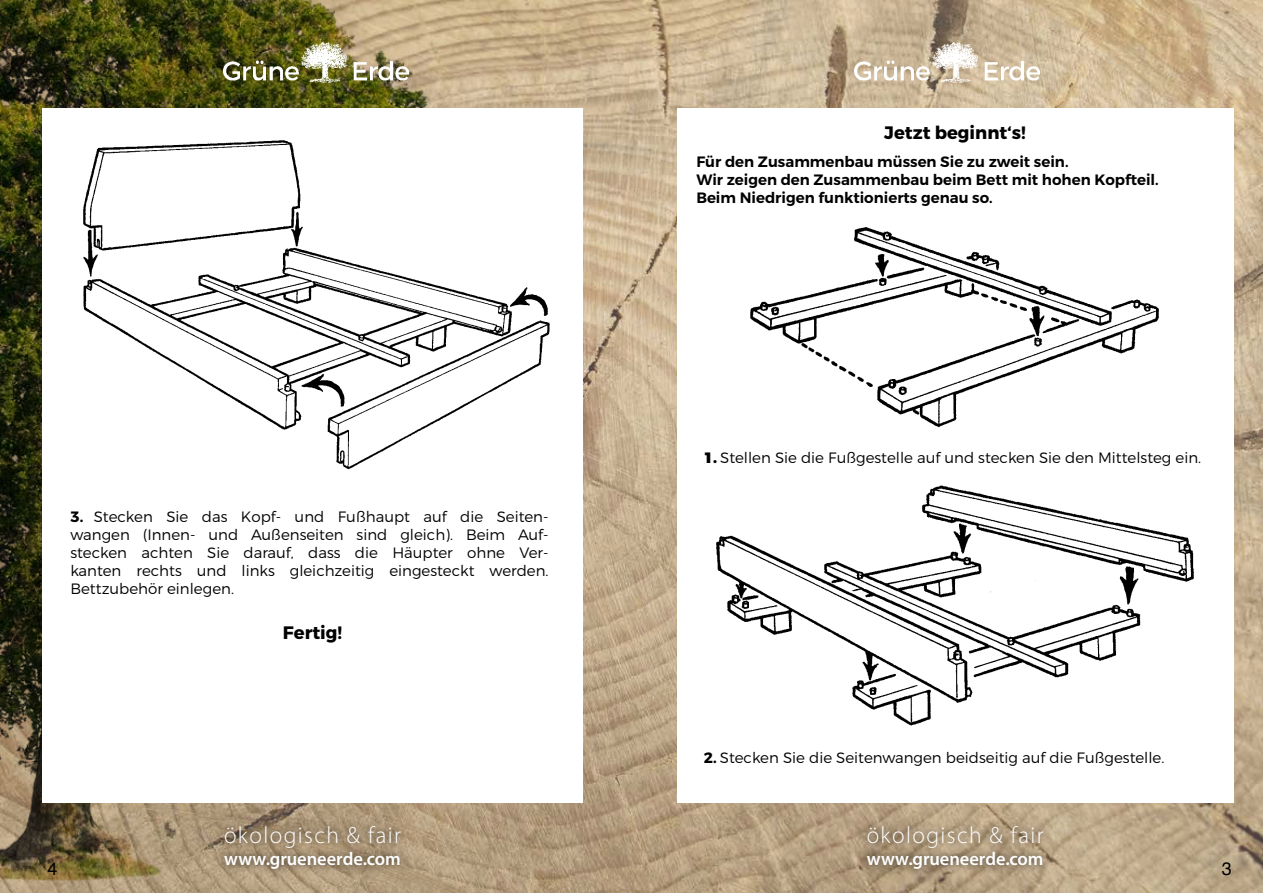
<style>
.page{position:relative;width:1263px;height:893px;background:#fff}
.page>*{position:absolute;margin:0;border:0;box-sizing:border-box;transform-origin:0 0}
.t1{font:300 23.55px "Myriad Pro";letter-spacing:.06em;color:#fff}
.t2{font:600 18.45px "Myriad Pro";letter-spacing:-.005em;color:#fff}
.t3{font:700 18px "Montserrat";color:#000}
.t4{font:18px "Helvetica";color:#000}
.t5{font:300 15px/18px "Montserrat";color:#000;text-align:justify}
.t6{font:600 15px/18px "Montserrat";color:#000}
.s1{font-weight:700}
.s2{font-weight:900}
</style>
<div class="page">
<img style="left:646px;top:0;width:617px;height:893px">
<img style="left:0;top:0;width:646px;height:893px">
<div style="left:43px;top:109px;width:540px;height:694px;background:#fff"></div>
<div style="left:677px;top:109px;width:556px;height:694px;background:#fff"></div>
<img style="left:855px;top:43px;width:185px;height:40px">
<img style="left:223px;top:43px;width:185px;height:40px">
<div style="left:216px;top:817px;width:193px;height:61px;background:#000;opacity:.75"></div>
<div style="left:858px;top:817px;width:194px;height:61px;background:#000;opacity:.75"></div>
<img style="left:750px;top:227px;width:409px;height:201px">
<img style="left:716px;top:485px;width:478px;height:241px">
<img style="left:83px;top:140px;width:467px;height:330px">
<p class="t3" style="left:884px;top:122px;width:143px">Jetzt beginnt‘s!</p>
<p class="t6" style="left:696px;top:153px;width:464px">Für den Zusammenbau müssen Sie zu zweit sein.<br>Wir zeigen den Zusammenbau beim Bett mit hohen Kopfteil.<br>Beim Niedrigen funktionierts genau so.</p>
<p class="t5" style="left:70px;top:507px;width:480px"><span class="s1">3.</span> Stecken Sie das Kopf- und Fußhaupt auf die Seiten&shy;wangen (Innen- und Außenseiten sind gleich). Beim Auf&shy;stecken achten Sie darauf, dass die Häupter ohne Ver&shy;kanten rechts und links gleichzeitig eingesteckt werden.<br>Bettzubehör einlegen.</p>
<p class="t3" style="left:283px;top:621px;width:61px">Fertig!</p>
<p class="t5" style="left:704px;top:449px;width:499px"><span class="s2">1.</span> Stellen Sie die Fußgestelle auf und stecken Sie den Mittelsteg ein.</p>
<p class="t5" style="left:704px;top:749px;width:462px"><span class="s1">2.</span> Stecken Sie die Seitenwangen beidseitig auf die Fußgestelle.</p>
<h1 class="t1" style="left:224px;top:821px;width:178px">ökologisch &amp; fair</h1>
<p class="t2" style="left:224px;top:847px;width:178px">www.grueneerde.com</p>
<h1 class="t1" style="left:867px;top:821px;width:178px">ökologisch &amp; fair</h1>
<p class="t2" style="left:867px;top:847px;width:178px">www.grueneerde.com</p>
<p class="t4" style="left:47px;top:854px;width:12px">4</p>
<p class="t4" style="left:1222px;top:854px;width:12px">3</p>
</div>
